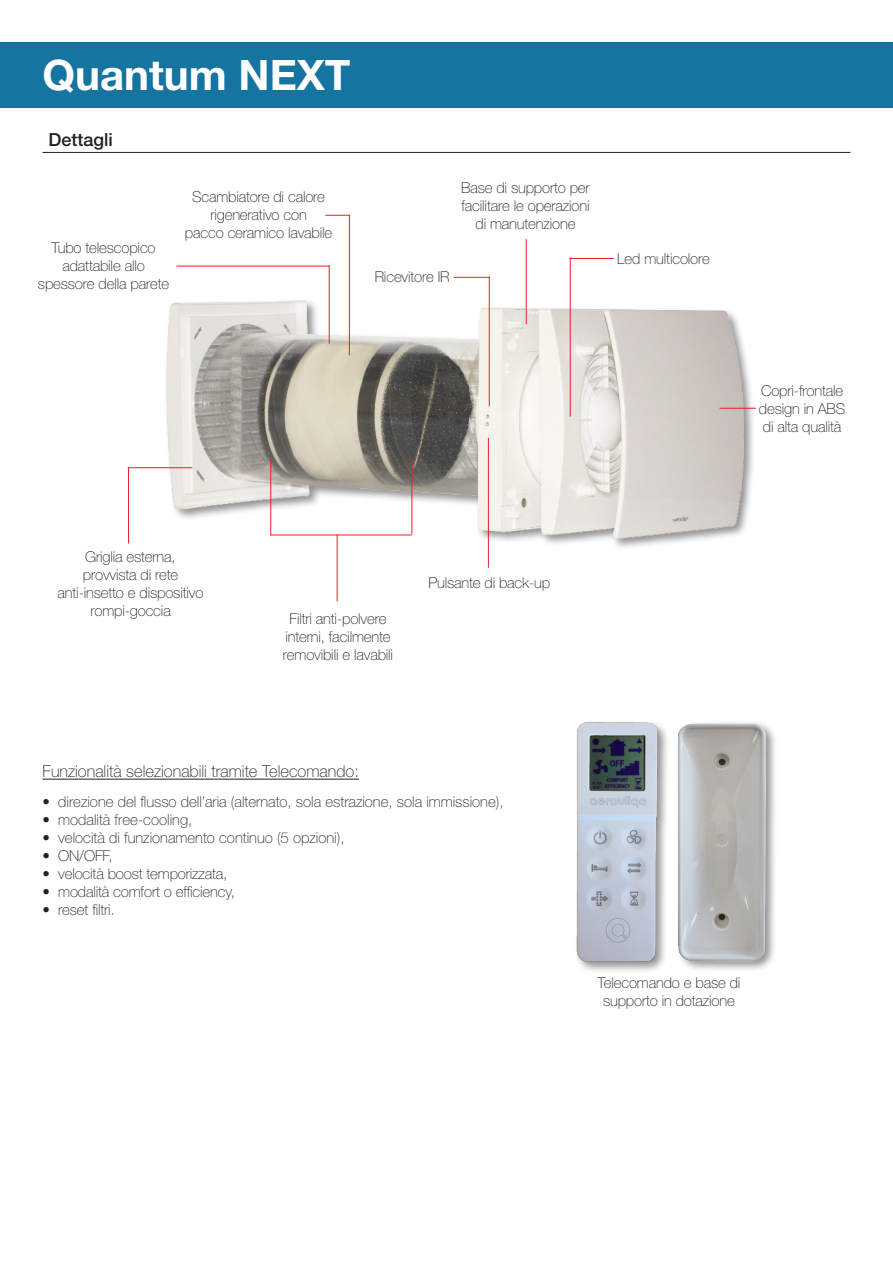
<style>
.page{position:relative;width:893px;height:1263px;background:#fff}
.page>*{position:absolute;margin:0;border:0;box-sizing:border-box;transform-origin:0 0}
.t1{font:700 42px "Helvetica Neue LT Std";color:#fff}
.Normale{font:500 18px "Helvetica Neue LT Std";color:#231f20}
.t2{font:100 16.5px "Helvetica Neue LT Std";color:#231f20}
.t3{font:100 15px/18px "Helvetica Neue LT Std";letter-spacing:-.01em;color:#231f20;text-align:center}
</style>
<div class="page">
<hr style="left:43px;top:152px;width:807px;height:1px;background:#231f20">
<hr style="left:43px;top:779px;width:316px;height:1px;background:#231f20">
<div style="left:574px;top:720px;width:96px;height:253px;background:#231f20;opacity:.5"></div>
<img style="left:574px;top:720px;width:86px;height:251px">
<div style="left:676px;top:720px;width:102px;height:253px;background:#231f20;opacity:.5"></div>
<img style="left:669px;top:720px;width:100px;height:251px">
<img style="left:150px;top:286px;width:606px;height:261px">
<hr style="left:570px;top:258px;width:1px;height:159px;background:#ee1d23">
<hr style="left:412px;top:460px;width:1px;height:74px;background:#ee1d23">
<hr style="left:270px;top:535px;width:142px;height:1px;background:#ee1d23">
<hr style="left:329px;top:265px;width:1px;height:79px;background:#ee1d23">
<hr style="left:128px;top:468px;width:1px;height:75px;background:#ee1d23">
<hr style="left:526px;top:239px;width:1px;height:85px;background:#ee1d23">
<hr style="left:349px;top:215px;width:1px;height:140px;background:#ee1d23">
<svg style="left:325px;top:215px;width:24px;height:1px"></svg>
<hr style="left:176px;top:266px;width:154px;height:1px;background:#ee1d23">
<hr style="left:569px;top:258px;width:45px;height:1px;background:#ee1d23">
<hr style="left:128px;top:467px;width:64px;height:1px;background:#ee1d23">
<hr style="left:720px;top:408px;width:36px;height:1px;background:#ee1d23">
<hr style="left:270px;top:460px;width:1px;height:75px;background:#ee1d23">
<hr style="left:488px;top:438px;width:1px;height:130px;background:#ee1d23">
<hr style="left:337px;top:534px;width:1px;height:67px;background:#ee1d23">
<hr style="left:489px;top:276px;width:1px;height:130px;background:#ee1d23">
<hr style="left:454px;top:277px;width:36px;height:1px;background:#ee1d23">
<div style="left:0;top:43px;width:893px;height:65px;background:#1674a1"></div>
<p class="t1" style="left:43px;top:49px;width:310px">Quantum NEXT</p>
<p class="Normale" style="left:49px;top:129px;width:66px">Dettagli</p>
<p class="t3" style="left:51px;top:238px;width:106px">Tubo telescopico</p>
<p class="t3" style="left:62px;top:256px;width:84px">adattabile allo</p>
<p class="t3" style="left:38px;top:274px;width:133px">spessore della parete</p>
<p class="t3" style="left:192px;top:188px;width:134px">Scambiatore di calore</p>
<p class="t3" style="left:210px;top:206px;width:98px">rigenerativo con</p>
<p class="t3" style="left:185px;top:224px;width:149px">pacco ceramico lavabile</p>
<p class="t3" style="left:461px;top:179px;width:130px">Base di supporto per facilitare le operazioni di manutenzione</p>
<p class="t3" style="left:375px;top:267px;width:76px">Ricevitore IR</p>
<p class="t3" style="left:617px;top:249px;width:94px">Led multicolore</p>
<p class="t3" style="left:761px;top:382px;width:84px">Copri-frontale</p>
<p class="t3" style="left:759px;top:400px;width:88px">design in ABS</p>
<p class="t3" style="left:763px;top:418px;width:80px">di alta qualità</p>
<p class="t3" style="left:83px;top:547px;width:97px;text-align:left">Griglia esterna, provvista di rete</p>
<p class="t3" style="left:58px;top:583px;width:147px">anti-insetto e dispositivo rompi-goccia</p>
<p class="t3" style="left:289px;top:609px;width:99px">Filtri anti-polvere</p>
<p class="t3" style="left:285px;top:627px;width:107px">interni, facilmente</p>
<p class="t3" style="left:283px;top:645px;width:112px">removibili e lavabili</p>
<p class="t3" style="left:428px;top:573px;width:123px">Pulsante di back-up</p>
<p class="t2" style="left:43px;top:762px;width:318px">Funzionalità selezionabili tramite Telecomando:</p>
<p class="t3" style="left:43px;top:793px;width:463px">• direzione del flusso dell’aria (alternato, sola estrazione, sola immissione),</p>
<p class="t3" style="left:43px;top:811px;width:151px">• modalità free-cooling,</p>
<p class="t3" style="left:43px;top:829px;width:304px">• velocità di funzionamento continuo (5 opzioni),</p>
<p class="t3" style="left:43px;top:847px;width:72px">• ON/OFF,</p>
<p class="t3" style="left:43px;top:865px;width:186px">• velocità boost temporizzata,</p>
<p class="t3" style="left:43px;top:883px;width:194px">• modalità comfort o efficiency,</p>
<p class="t3" style="left:43px;top:901px;width:74px">• reset filtri.</p>
<p class="t3" style="left:597px;top:974px;width:144px">Telecomando e base di supporto in dotazione</p>
</div>
